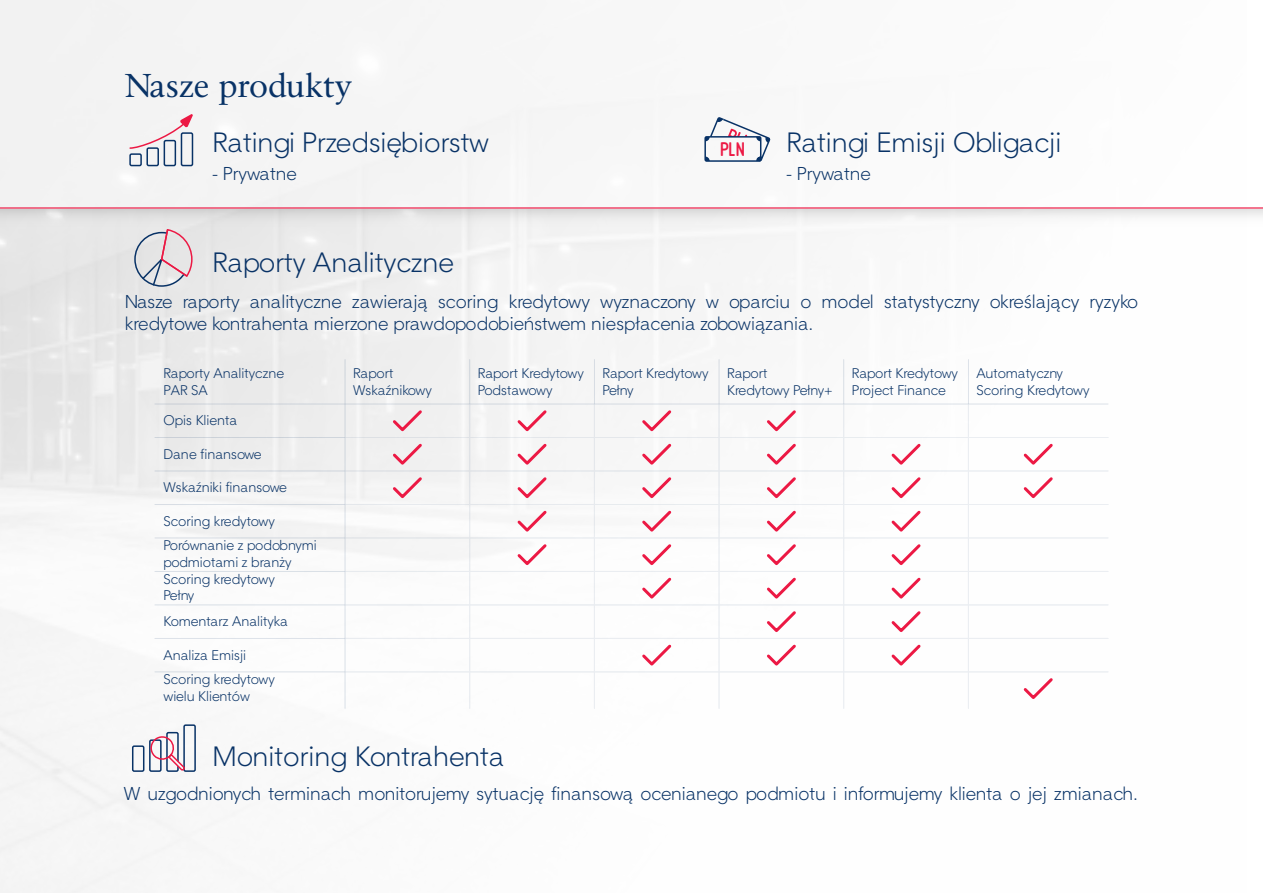
<style>
.page{position:relative;width:1263px;height:893px;background:#fff}
.page>*{position:absolute;margin:0;border:0;box-sizing:border-box;transform-origin:0 0}
.t1{font:33px "Classic EFN";color:#083266}
.t2{font:27px "Straight EFN";color:#083266}
.t3{font:18px/21.6px "Straight EFN";color:#083266}
.t4{font:700 18px "Techniczne EFN";color:#ec1944}
.t5{font:13.5px/16.2px "Straight EFN";color:#083266}
</style>
<div class="page">
<div style="left:0;top:0;width:1263px;height:893px;background:linear-gradient(to right,#f1f1f1,#fff)"></div>
<svg style="left:968px;top:359px;width:140px;height:45px"></svg>
<svg style="left:155px;top:672px;width:190px;height:37px"></svg>
<div style="left:155px;top:359px;width:190px;height:45px;background:#eaeaea"></div>
<svg style="left:390px;top:408px;width:35px;height:26px"></svg>
<svg style="left:390px;top:441px;width:35px;height:26px"></svg>
<svg style="left:390px;top:474px;width:35px;height:27px"></svg>
<svg style="left:515px;top:408px;width:34px;height:26px"></svg>
<svg style="left:515px;top:441px;width:34px;height:26px"></svg>
<svg style="left:515px;top:474px;width:34px;height:27px"></svg>
<svg style="left:515px;top:508px;width:34px;height:26px"></svg>
<svg style="left:515px;top:541px;width:34px;height:27px"></svg>
<svg style="left:639px;top:408px;width:35px;height:26px"></svg>
<svg style="left:639px;top:441px;width:35px;height:26px"></svg>
<svg style="left:639px;top:474px;width:35px;height:27px"></svg>
<svg style="left:639px;top:508px;width:35px;height:26px"></svg>
<svg style="left:639px;top:541px;width:35px;height:27px"></svg>
<svg style="left:639px;top:575px;width:35px;height:26px"></svg>
<svg style="left:639px;top:642px;width:35px;height:26px"></svg>
<svg style="left:764px;top:642px;width:35px;height:26px"></svg>
<svg style="left:764px;top:408px;width:35px;height:26px"></svg>
<svg style="left:764px;top:441px;width:35px;height:26px"></svg>
<svg style="left:764px;top:474px;width:35px;height:27px"></svg>
<svg style="left:764px;top:508px;width:35px;height:26px"></svg>
<svg style="left:764px;top:541px;width:35px;height:27px"></svg>
<svg style="left:764px;top:575px;width:35px;height:26px"></svg>
<svg style="left:764px;top:608px;width:35px;height:27px"></svg>
<svg style="left:889px;top:441px;width:34px;height:26px"></svg>
<svg style="left:889px;top:474px;width:34px;height:27px"></svg>
<svg style="left:889px;top:508px;width:34px;height:26px"></svg>
<svg style="left:889px;top:541px;width:34px;height:27px"></svg>
<svg style="left:889px;top:575px;width:34px;height:26px"></svg>
<svg style="left:889px;top:608px;width:34px;height:27px"></svg>
<svg style="left:889px;top:642px;width:34px;height:26px"></svg>
<svg style="left:1021px;top:441px;width:34px;height:26px"></svg>
<svg style="left:1021px;top:474px;width:34px;height:27px"></svg>
<svg style="left:968px;top:671px;width:140px;height:38px"></svg>
<svg style="left:133px;top:232px;width:60px;height:55px;background:#d5ccd3"></svg>
<div style="left:132px;top:745px;width:12px;height:27px;border:2px solid #083266;border-radius:2px"></div>
<div style="left:166px;top:732px;width:13px;height:40px;border:2px solid #083266;border-radius:2px"></div>
<div style="left:183px;top:724px;width:13px;height:48px;border:2px solid #083266;border-radius:2px"></div>
<svg style="left:148px;top:734px;width:38px;height:38px"></svg>
<img style="left:0;top:0;width:1263px;height:232px">
<hr style="left:0;top:208px;width:1263px;height:1px;background:#ec1944">
<h1 class="t1" style="left:125px;top:67px;width:229px">Nasze produkty</h1>
<h2 class="t2" style="left:213px;top:126px;width:278px">Ratingi Przedsiębiorstw</h2>
<h3 class="t3" style="left:213px;top:163px;width:86px">- Prywatne</h3>
<h3 class="t4" style="left:720px;top:138px;width:26px">PLN</h3>
<h2 class="t2" style="left:787px;top:126px;width:276px">Ratingi Emisji Obligacji</h2>
<h3 class="t3" style="left:787px;top:163px;width:86px">- Prywatne</h3>
<h2 class="t2" style="left:213px;top:247px;width:243px">Raporty Analityczne</h2>
<h3 class="t3" style="left:125px;top:291px;width:1015px">Nasze raporty analityczne zawierają scoring kredytowy wyznaczony w oparciu o model statystyczny określający ryzyko kredytowe kontrahenta mierzone prawdopodobieństwem niespłacenia zobowiązania.</h3>
<p class="t5" style="left:163px;top:366px;width:122px">Raporty Analityczne<br>PAR SA</p>
<p class="t5" style="left:353px;top:366px;width:80px">Raport<br>Wskaźnikowy</p>
<p class="t5" style="left:478px;top:366px;width:108px">Raport Kredytowy<br>Podstawowy</p>
<p class="t5" style="left:602px;top:366px;width:108px">Raport Kredytowy<br>Pełny</p>
<p class="t5" style="left:727px;top:366px;width:107px">Raport<br>Kredytowy Pełny+</p>
<p class="t5" style="left:852px;top:366px;width:108px">Raport Kredytowy<br>Project Finance</p>
<p class="t5" style="left:976px;top:366px;width:114px">Automatyczny<br>Scoring Kredytowy</p>
<p class="t5" style="left:163px;top:412px;width:75px">Opis Klienta</p>
<p class="t5" style="left:163px;top:446px;width:100px">Dane finansowe</p>
<p class="t5" style="left:163px;top:479px;width:125px">Wskaźniki finansowe</p>
<p class="t5" style="left:163px;top:509px;width:155px;line-height:24.6px">Scoring kredytowy<br>Porównanie z podobnymi</p>
<p class="t5" style="left:163px;top:553px;width:130px;line-height:16.8px">podmiotami z branży<br>Scoring kredytowy<br>Pełny</p>
<p class="t5" style="left:163px;top:613px;width:126px">Komentarz Analityka</p>
<p class="t5" style="left:163px;top:643px;width:113px;line-height:24.6px">Analiza Emisji<br>Scoring kredytowy</p>
<p class="t5" style="left:163px;top:688px;width:88px">wielu Klientów</p>
<h2 class="t2" style="left:213px;top:740px;width:293px">Monitoring Kontrahenta</h2>
<h3 class="t3" style="left:124px;top:782px;width:1016px">W uzgodnionych terminach monitorujemy sytuację finansową ocenianego podmiotu i informujemy klienta o jej zmianach.</h3>
</div>
